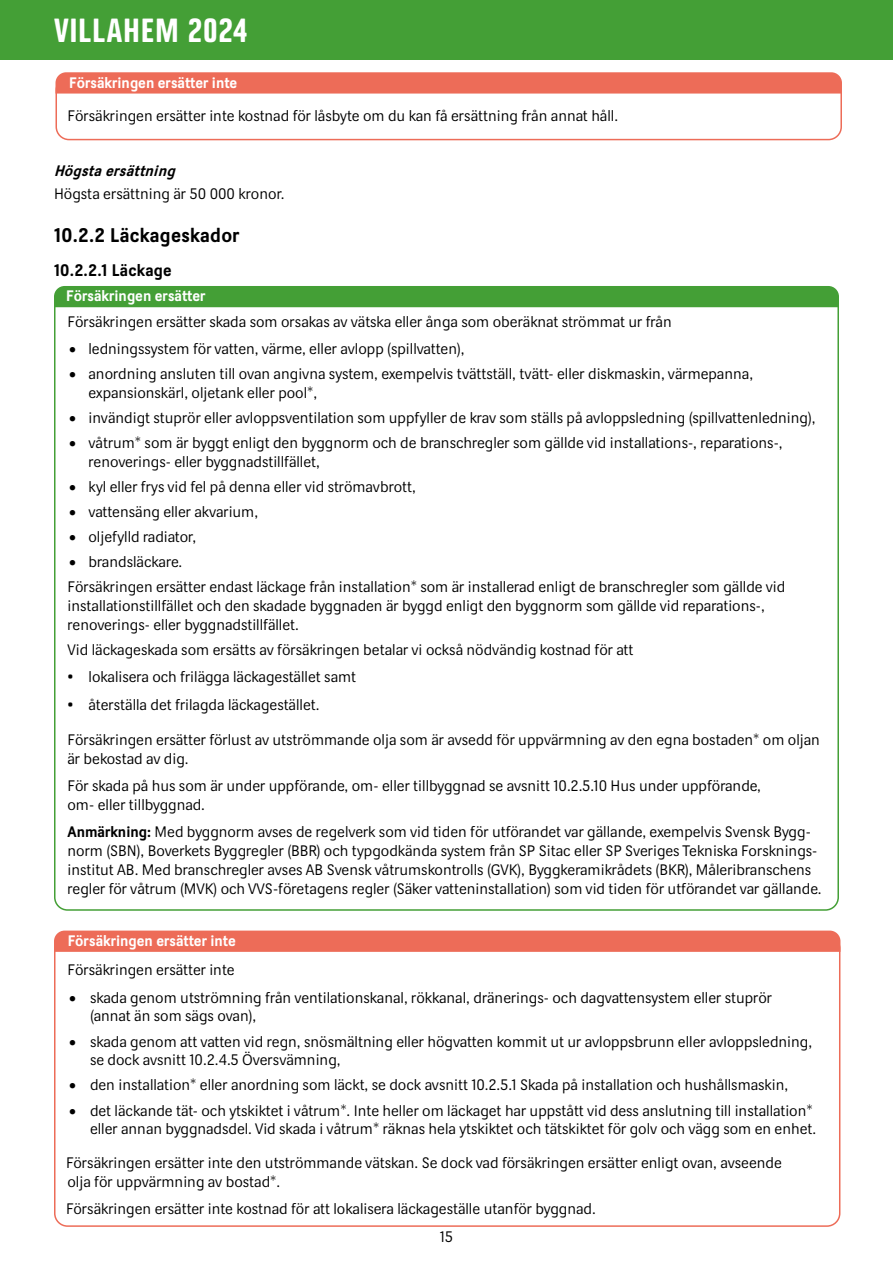
<style>
.page{position:relative;width:893px;height:1263px;background:#fff}
.page>*{position:absolute;margin:0;border:0;box-sizing:border-box;transform-origin:0 0}
.t1{font:33px "Dina Headline";letter-spacing:.02em;color:#fff}
.Villkor_rubrik_3{font:700 19.5px "Dina";letter-spacing:.02em;color:#000}
.Villkor_rubrik_4{font:700 16.5px "Dina";letter-spacing:.02em;color:#000}
.Villkor_punkter_1{font:15px/18.8px "Dina";color:#000}
.Rad_efter_punktuppställning{font:15px/18.8px "Dina";color:#000}
.t2{font:700 15px "Dina";color:#fff}
.Villkor_rubrik_5{font:italic 700 15px "Dina";color:#000}
.s1{font-weight:700}
</style>
<div class="page">
<div style="left:0;top:0;width:893px;height:60px;background:#449f36"></div>
<div style="left:54px;top:286px;width:785px;height:21px;background:#449f36"></div>
<div style="left:55px;top:77px;width:787px;height:63px;border:2px solid #ed6c58;border-radius:13px"></div>
<svg style="left:55px;top:72px;width:787px;height:22px;background:#ed715e"></svg>
<svg style="left:54px;top:930px;width:786px;height:22px;background:#ed715d"></svg>
<h1 class="t1" style="left:54px;top:12px;width:195px">VILLAHEM 2024</h1>
<p class="t2" style="left:69px;top:73px;width:170px">Försäkringen ersätter inte</p>
<p class="Rad_efter_punktuppställning" style="left:68px;top:106px;width:552px">Försäkringen ersätter inte kostnad för låsbyte om du kan få ersättning från annat håll.</p>
<h5 class="Villkor_rubrik_5" style="left:54px;top:162px;width:127px">Högstaersättning</h5>
<p class="Villkor_punkter_1" style="left:54px;top:184px;width:232px">Högsta ersättning är 50 000 kronor.</p>
<h3 class="Villkor_rubrik_3" style="left:54px;top:223px;width:187px">10.2.2 Läckageskador</h3>
<h4 class="Villkor_rubrik_4" style="left:54px;top:261px;width:119px">10.2.2.1 Läckage</h4>
<p class="Villkor_punkter_1" style="left:68px;top:312px;width:606px">Försäkringen ersätter skada som orsakas av vätska eller ånga som oberäknat strömmat ur från</p>
<p class="Villkor_punkter_1" style="left:69px;top:339px;width:397px">• ledningssystem för vatten, värme, eller avlopp (spillvatten),</p>
<p class="Villkor_punkter_1" style="left:88px;top:364px;width:666px;text-indent:-20px">• anordning ansluten till ovan angivna system, exempelvis tvättställ, tvätt- eller diskmaskin, värmepanna, expansionskärl, oljetank eller pool*,</p>
<p class="Villkor_punkter_1" style="left:69px;top:408px;width:748px">• invändigt stuprör eller avloppsventilation som uppfyller de krav som ställs på avloppsledning (spillvattenledning),</p>
<p class="Villkor_punkter_1" style="left:88px;top:433px;width:696px;text-indent:-20px">• våtrum* som är byggt enligt den byggnorm och de branschregler som gällde vid installations-, reparations-, renoverings- eller byggnadstillfället,</p>
<p class="Villkor_punkter_1" style="left:69px;top:477px;width:348px">• kyl eller frys vid fel på denna eller vid strömavbrott,</p>
<p class="Villkor_punkter_1" style="left:69px;top:502px;width:191px">• vattensäng eller akvarium,</p>
<p class="Villkor_punkter_1" style="left:69px;top:527px;width:129px">• oljefylld radiator,</p>
<p class="Villkor_punkter_1" style="left:69px;top:553px;width:115px">• brandsläckare.</p>
<p class="Villkor_punkter_1" style="left:68px;top:578px;width:719px">Försäkringen ersätter endast läckage från installation* som är installerad enligt de branschregler som gällde vid installationstillfället och den skadade byggnaden är byggd enligt den byggnorm som gällde vid reparations-, renoverings- eller byggnadstillfället.</p>
<p class="Villkor_punkter_1" style="left:68px;top:640px;width:567px">Vid läckageskada som ersätts av försäkringen betalar vi också nödvändig kostnad för att</p>
<p class="Villkor_punkter_1" style="left:68px;top:668px;width:290px">• lokalisera och frilägga läckagestället samt</p>
<p class="Villkor_punkter_1" style="left:68px;top:695px;width:254px">• återställa det frilagda läckagestället.</p>
<p class="Rad_efter_punktuppställning" style="left:68px;top:731px;width:754px">Försäkringen ersätter förlust av utströmmande olja som är avsedd för uppvärmning av den egna bostaden* om oljan är bekostad av dig.</p>
<p class="Villkor_punkter_1" style="left:68px;top:777px;width:695px">För skada på hus som är under uppförande, om- eller tillbyggnad se avsnitt 10.2.5.10 Hus under uppförande, om- eller tillbyggnad.</p>
<p class="Villkor_punkter_1" style="left:68px;top:823px;width:756px"><span class="s1">Anmärkning:</span> Med byggnorm avses de regelverk som vid tiden för utförandet var gällande, exempelvis Svensk Bygg&shy;norm (SBN), Boverkets Byggregler (BBR) och typgodkända system från SP Sitac eller SP Sveriges Tekniska Forsknings&shy;institut AB. Med branschregler avses AB Svensk våtrumskontrolls (GVK), Byggkeramikrådets (BKR), Måleribranschens regler för våtrum (MVK) och VVS-företagens regler (Säker vatteninstallation) som vid tiden för utförandet var gällande.</p>
<p class="t2" style="left:66px;top:287px;width:141px">Försäkringen ersätter</p>
<p class="t2" style="left:68px;top:932px;width:170px">Försäkringen ersätter inte</p>
<p class="Villkor_punkter_1" style="left:68px;top:961px;width:169px">Försäkringen ersätter inte</p>
<p class="Villkor_punkter_1" style="left:90px;top:988px;width:684px;text-indent:-21px">• skada genom utströmning från ventilationskanal, rökkanal, dränerings- och dagvattensystem eller stuprör (annat än som sägs ovan),</p>
<p class="Villkor_punkter_1" style="left:90px;top:1032px;width:724px;text-indent:-21px">• skada genom att vatten vid regn, snösmältning eller högvatten kommit ut ur avloppsbrunn eller avloppsledning, se dock avsnitt 10.2.4.5 Översvämning,</p>
<p class="Villkor_punkter_1" style="left:69px;top:1076px;width:721px">• den installation* eller anordning som läckt, se dock avsnitt 10.2.5.1 Skada på installation och hushållsmaskin,</p>
<p class="Villkor_punkter_1" style="left:69px;top:1101px;width:749px;text-align:right">• det läckande tät- och ytskiktet i våtrum*. Inte heller om läckaget har uppstått vid dess anslutning till installation* eller annan byggnadsdel. Vid skada i våtrum* räknas hela ytskiktet och tätskiktet för golv och vägg som en enhet.</p>
<p class="Rad_efter_punktuppställning" style="left:66px;top:1153px;width:717px">Försäkringen ersätter inte den utströmmande vätskan. Se dock vad försäkringen ersätter enligt ovan, avseende olja för uppvärmning av bostad*.</p>
<p class="Villkor_punkter_1" style="left:66px;top:1199px;width:531px">Försäkringen ersätter inte kostnad för att lokalisera läckageställe utanför byggnad.</p>
<p class="Villkor_punkter_1" style="left:440px;top:1227px;width:15px">15</p>
</div>
